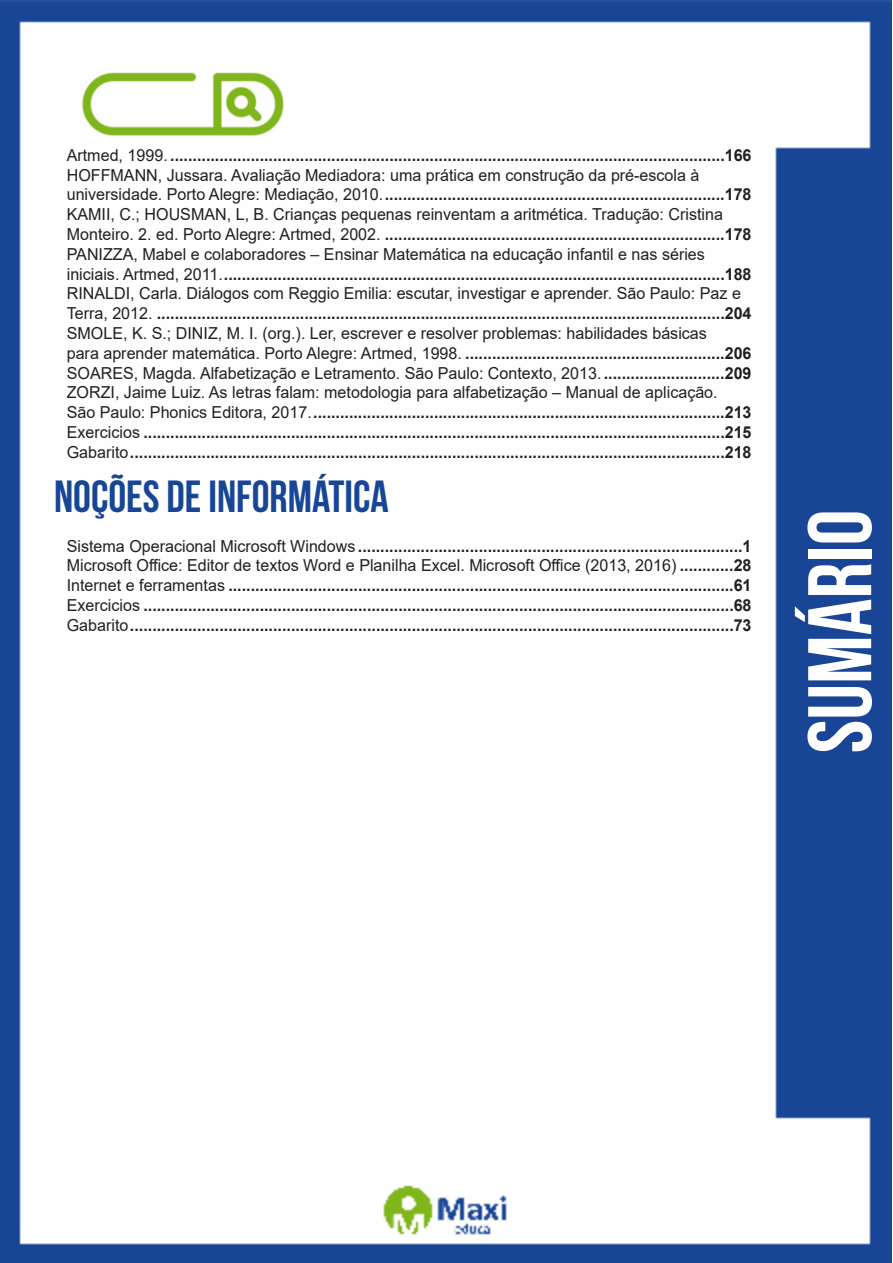
<style>
.page{position:relative;width:893px;height:1263px;background:#fff}
.page>*{position:absolute;margin:0;border:0;box-sizing:border-box;transform-origin:0 0}
.t1{font:700 90px "Bebas Neue";color:#fff}
.t2{font:700 45px "Bebas Neue";color:#184696}
.t3{font:700 16.5px "Arial";color:#231f20}
.t4{font:16.5px "Arial";color:#231f20}
.s1{font-weight:400}
.s2{font-weight:700}
</style>
<div class="page">
<img style="left:0;top:0;width:892px;height:1263px">
<div style="left:53px;top:55px;width:317px;height:121px;background:#fff"></div>
<img style="left:82px;top:72px;width:201px;height:64px">
<p class="t3" style="left:67px;top:143px;width:686px"><span class="s1">Artmed, 1999.</span> ............................................................................................................................166</p>
<p class="t4" style="left:67px;top:163px;width:634px">HOFFMANN, Jussara. Avaliação Mediadora: uma prática em construção da pré-escola à</p>
<p class="t3" style="left:67px;top:183px;width:686px"><span class="s1">universidade. Porto Alegre: Mediação, 2010.</span>............................................................................178</p>
<p class="t4" style="left:67px;top:203px;width:658px">KAMII, C.; HOUSMAN, L, B. Crianças pequenas reinventam a aritmética. Tradução: Cristina</p>
<p class="t3" style="left:67px;top:223px;width:686px"><span class="s1">Monteiro. 2. ed. Porto Alegre: Artmed, 2002.</span> ............................................................................178</p>
<p class="t4" style="left:67px;top:243px;width:640px">PANIZZA, Mabel e colaboradores – Ensinar Matemática na educação infantil e nas séries</p>
<p class="t3" style="left:67px;top:262px;width:686px"><span class="s1">iniciais. Artmed, 2011.</span>................................................................................................................188</p>
<p class="t4" style="left:67px;top:282px;width:676px">RINALDI, Carla. Diálogos com Reggio Emilia: escutar, investigar e aprender. São Paulo: Paz e</p>
<p class="t3" style="left:67px;top:302px;width:686px"><span class="s1">Terra, 2012.</span> ...............................................................................................................................204</p>
<p class="t4" style="left:67px;top:322px;width:642px">SMOLE, K. S.; DINIZ, M. I. (org.). Ler, escrever e resolver problemas: habilidades básicas</p>
<p class="t3" style="left:67px;top:341px;width:686px"><span class="s1">para aprender matemática. Porto Alegre: Artmed, 1998.</span> ..........................................................206</p>
<p class="t4" style="left:67px;top:361px;width:686px">SOARES, Magda. Alfabetização e Letramento. São Paulo: Contexto, 2013. <span class="s2">...........................209</span></p>
<p class="t4" style="left:67px;top:381px;width:652px">ZORZI, Jaime Luiz. As letras falam: metodologia para alfabetização – Manual de aplicação.</p>
<p class="t3" style="left:67px;top:401px;width:686px"><span class="s1">São Paulo: Phonics Editora, 2017.</span>............................................................................................213</p>
<p class="t3" style="left:67px;top:421px;width:686px"><span class="s1">Exercicios</span> ..................................................................................................................................215</p>
<p class="t3" style="left:67px;top:440px;width:686px"><span class="s1">Gabarito</span>.....................................................................................................................................218</p>
<p class="t2" style="left:54px;top:472px;width:336px">NOÇÕES DE INFORMÁTICA</p>
<p class="t3" style="left:67px;top:534px;width:686px"><span class="s1">Sistema Operacional Microsoft Windows</span> ......................................................................................1</p>
<p class="t4" style="left:67px;top:554px;width:686px">Microsoft Office: Editor de textos Word e Planilha Excel. Microsoft Office (2013, 2016) <span class="s2">............28</span></p>
<p class="t3" style="left:67px;top:574px;width:686px"><span class="s1">Internet e ferramentas</span> .................................................................................................................61</p>
<p class="t3" style="left:67px;top:593px;width:686px"><span class="s1">Exercicios</span> ....................................................................................................................................68</p>
<p class="t3" style="left:67px;top:613px;width:686px"><span class="s1">Gabarito</span>.......................................................................................................................................73</p>
<h1 class="t1" style="left:791px;top:753px;width:245px;rotate:-90deg">SUMÁRIO</h1>
</div>
